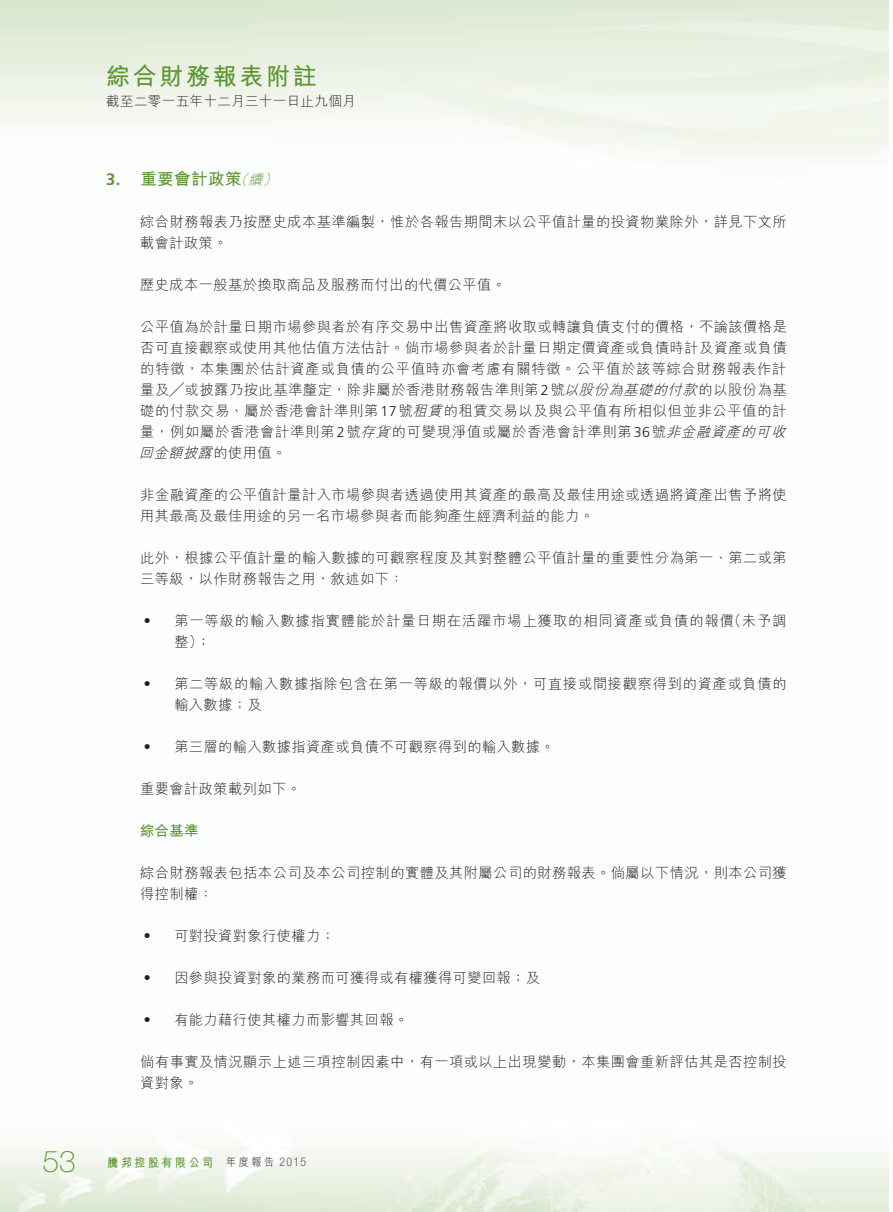
<style>
.page{position:relative;width:893px;height:1212px;background:#fff}
.page>*{position:absolute;margin:0;border:0;box-sizing:border-box;transform-origin:0 0}
.t1{font:100 30px "Helvetica Neue LT Std";color:#5c9731}
.t2{font:700 24px "M Hei HK";letter-spacing:.11em;color:#5c9731}
._3__標題{font:700 16.5px "M Hei HK";letter-spacing:.03em;color:#5c9731}
._1__內文{font:300 14.25px/21px "M Hei HK";letter-spacing:.03em;color:#231f20}
._1__內文-2{font:300 14.25px/21px "M Hei HK";letter-spacing:.05em;color:#231f20}
._1__內文-3{font:300 14.25px/21px "M Hei HK";letter-spacing:.065em;color:#231f20}
._4__副標題{font:700 14.25px "M Hei HK";color:#5c9731}
.t3{font:300 13.5px "M Hei HK";letter-spacing:.03em;color:#231f20}
.t4{font:700 12px "M Hei HK";letter-spacing:.25em;color:#5c9731;scale:.9 1}
.s1{font-family:"Frutiger LT Std"}
.s2{font-weight:300;font-style:italic;font-size:14.25px}
.s3{font-style:italic}
.s4{font-weight:500;font-size:11.25px;color:#57585a}
.s5{font-family:"Helvetica Neue LT Std";font-weight:300;font-stretch:condensed;color:#57585a}
</style>
<div class="page">
<h2 class="t2" style="left:106px;top:59px;width:212px">綜合財務報表附註</h2>
<p class="t3" style="left:106px;top:94px;width:251px">截至二零一五年十二月三十一日止九個月</p>
<p class="_3__標題" style="left:106px;top:167px;width:176px"><span class="s1">3.</span> 重要會計政策<span class="s2">（續）</span></p>
<p class="_1__內文" style="left:140px;top:211px;width:648px">綜合財務報表乃按歷史成本基準編製，惟於各報告期間末以公平值計量的投資物業除外，詳見下文所載會計政策。</p>
<p class="_1__內文" style="left:140px;top:274px;width:367px">歷史成本一般基於換取商品及服務而付出的代價公平值。</p>
<p class="_1__內文" style="left:139px;top:316px;width:652px">公平值為於計量日期市場參與者於有序交易中出售資產將收取或轉讓負債支付的價格，不論該價格是否可直接觀察或使用其他估值方法估計。倘市場參與者於計量日期定價資產或負債時計及資產或負債的特徵，本集團於估計資產或負債的公平值時亦會考慮有關特徵。公平值於該等綜合財務報表作計量及╱或披露乃按此基準釐定，除非屬於香港財務報告準則第<span class="s1">2</span>號<span class="s3">以股份為基礎的付款</span>的以股份為基礎的付款交易、屬於香港會計準則第<span class="s1">17</span>號<span class="s3">租賃</span>的租賃交易以及與公平值有所相似但並非公平值的計量，例如屬於香港會計準則第<span class="s1">2</span>號<span class="s3">存貨</span>的可變現淨值或屬於香港會計準則第<span class="s1">36</span>號<span class="s3">非金融資產的可收回金額披露</span>的使用值。</p>
<p class="_1__內文" style="left:140px;top:484px;width:648px">非金融資產的公平值計量計入市場參與者透過使用其資產的最高及最佳用途或透過將資產出售予將使用其最高及最佳用途的另一名市場參與者而能夠產生經濟利益的能力。</p>
<p class="_1__內文" style="left:140px;top:547px;width:648px">此外，根據公平值計量的輸入數據的可觀察程度及其對整體公平值計量的重要性分為第一、第二或第三等級，以作財務報告之用，敘述如下：</p>
<p class="_1__內文" style="left:140px;top:610px;width:16px">‧</p>
<p class="_1__內文-3" style="left:174px;top:610px;width:614px">第一等級的輸入數據指實體能於計量日期在活躍市場上獲取的相同資產或負債的報價（未予調整）；</p>
<p class="_1__內文" style="left:140px;top:673px;width:16px">‧</p>
<p class="_1__內文-2" style="left:174px;top:673px;width:614px">第二等級的輸入數據指除包含在第一等級的報價以外，可直接或間接觀察得到的資產或負債的輸入數據；及</p>
<p class="_1__內文" style="left:140px;top:736px;width:16px">‧</p>
<p class="_1__內文" style="left:174px;top:736px;width:382px">第三層的輸入數據指資產或負債不可觀察得到的輸入數據。</p>
<p class="_1__內文" style="left:140px;top:778px;width:162px">重要會計政策載列如下。</p>
<p class="_4__副標題" style="left:140px;top:820px;width:60px">綜合基準</p>
<p class="_1__內文" style="left:140px;top:862px;width:648px">綜合財務報表包括本公司及本公司控制的實體及其附屬公司的財務報表。倘屬以下情況，則本公司獲得控制權：</p>
<p class="_1__內文" style="left:140px;top:925px;width:16px">‧</p>
<p class="_1__內文" style="left:174px;top:925px;width:162px">可對投資對象行使權力；</p>
<p class="_1__內文" style="left:140px;top:967px;width:16px">‧</p>
<p class="_1__內文" style="left:174px;top:967px;width:367px">因參與投資對象的業務而可獲得或有權獲得可變回報；及</p>
<p class="_1__內文" style="left:140px;top:1009px;width:16px">‧</p>
<p class="_1__內文" style="left:174px;top:1009px;width:235px">有能力藉行使其權力而影響其回報。</p>
<p class="_1__內文" style="left:140px;top:1051px;width:648px">倘有事實及情況顯示上述三項控制因素中，有一項或以上出現變動，本集團會重新評估其是否控制投資對象。</p>
<h1 class="t1" style="left:43px;top:1144px;width:35px">53</h1>
<p class="t4" style="left:108px;top:1153px;width:222px">騰邦控股有限公司 <span class="s4">年度報告</span> <span class="s5">2015</span></p>
</div>
